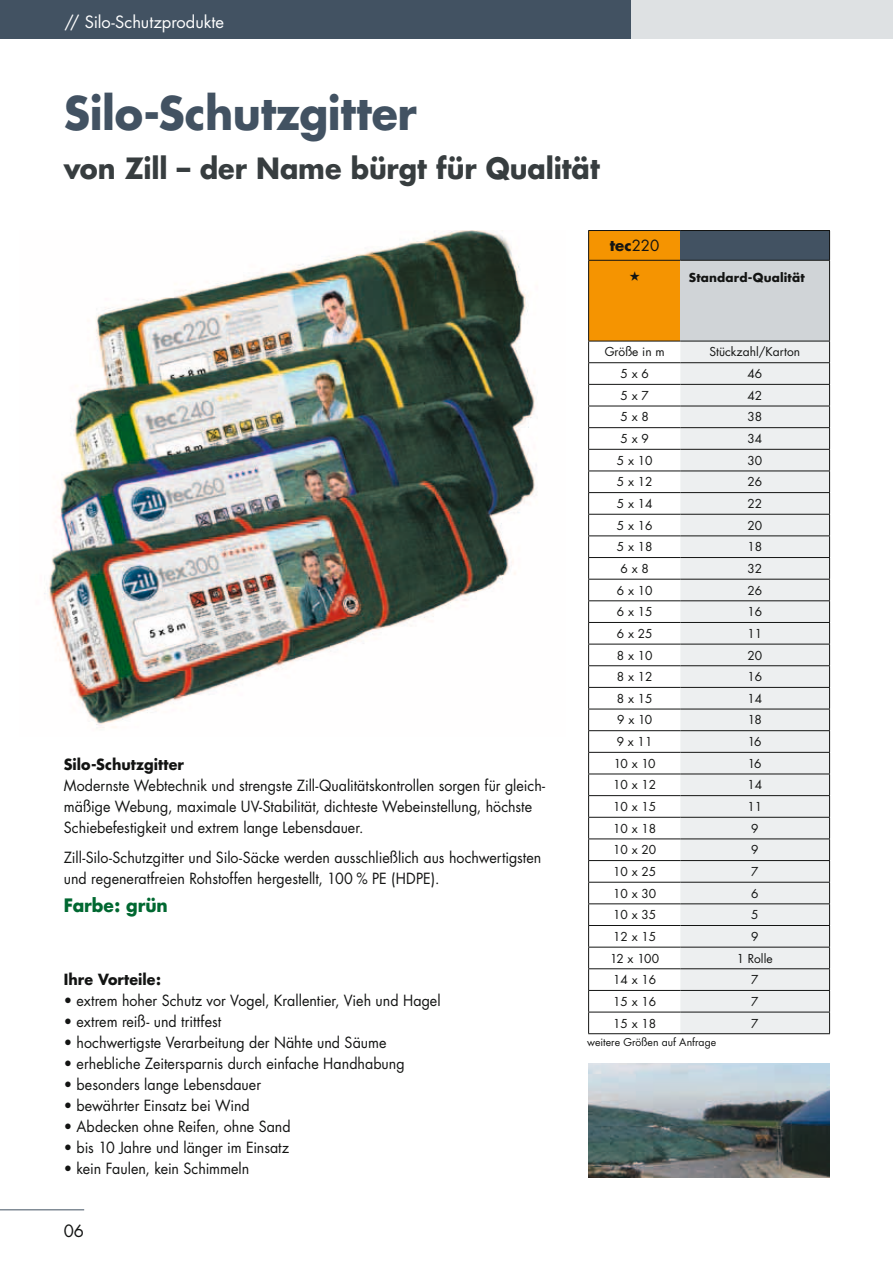
<style>
.page{position:relative;width:893px;height:1263px;background:#fff}
.page>*{position:absolute;margin:0;border:0;box-sizing:border-box;transform-origin:0 0}
.t1{font:700 45px "Futura CE";letter-spacing:-.005em;color:#425262;scale:.95 1}
.t2{font:700 28.5px "Futura CE";letter-spacing:-.005em;color:#373d3f;scale:.95 1}
.t3{font:700 18px "Futura CE";letter-spacing:-.005em;color:#006831;scale:.95 1}
.t4{font:16.5px "Futura CE";letter-spacing:-.005em;color:#fff}
.t5{font:16.5px "Futura CE";color:#131413}
.t6{font:15px/21px "Futura CE";color:#131413;scale:.95 1}
.t7{font:700 15px "Futura CE";letter-spacing:.005em;color:#131413;scale:.95 1}
.t8{font:700 15px "Futura CE";letter-spacing:.005em;color:#131413}
.t9{font:12px "Futura CE";color:#131413}
.t10{font:700 12px "Futura CE";letter-spacing:.01em;color:#131413}
.t11{font:12px "Xmas LH Pi One";color:#131413}
.t12{font:10.5px "Futura CE";color:#131413}
.s1{font-weight:400}
</style>
<div class="page">
<hr style="left:0;top:1209px;width:84px;height:1px;background:#425262">
<div style="left:0;top:0;width:893px;height:38px;background:#425262"></div>
<div style="left:631px;top:0;width:262px;height:38px;background:#dee1e3"></div>
<div style="left:680px;top:230px;width:150px;height:30px;background:#425262"></div>
<div style="left:680px;top:260px;width:150px;height:81px;background:#d0d4d7"></div>
<div style="left:680px;top:342px;width:149px;height:691px;background:#edeff0"></div>
<hr style="left:680px;top:230px;width:150px;height:1px;background:#131413">
<svg style="left:829px;top:231px;width:1px;height:29px"></svg>
<hr style="left:680px;top:260px;width:150px;height:1px;background:#131413">
<hr style="left:829px;top:261px;width:1px;height:80px;background:#131413">
<hr style="left:680px;top:341px;width:150px;height:1px;background:#131413">
<hr style="left:680px;top:362px;width:150px;height:1px;background:#131413">
<hr style="left:680px;top:384px;width:150px;height:1px;background:#131413">
<hr style="left:680px;top:406px;width:150px;height:1px;background:#131413">
<hr style="left:680px;top:427px;width:150px;height:1px;background:#131413">
<hr style="left:680px;top:449px;width:150px;height:1px;background:#131413">
<hr style="left:680px;top:471px;width:150px;height:1px;background:#131413">
<hr style="left:680px;top:492px;width:150px;height:1px;background:#131413">
<hr style="left:680px;top:514px;width:150px;height:1px;background:#131413">
<hr style="left:680px;top:535px;width:150px;height:1px;background:#131413">
<hr style="left:680px;top:557px;width:150px;height:1px;background:#131413">
<hr style="left:680px;top:579px;width:150px;height:1px;background:#131413">
<hr style="left:680px;top:600px;width:150px;height:1px;background:#131413">
<hr style="left:680px;top:622px;width:150px;height:1px;background:#131413">
<hr style="left:680px;top:644px;width:150px;height:1px;background:#131413">
<hr style="left:680px;top:665px;width:150px;height:1px;background:#131413">
<hr style="left:680px;top:687px;width:150px;height:1px;background:#131413">
<hr style="left:680px;top:709px;width:150px;height:1px;background:#131413">
<hr style="left:680px;top:730px;width:150px;height:1px;background:#131413">
<hr style="left:680px;top:752px;width:150px;height:1px;background:#131413">
<hr style="left:680px;top:774px;width:150px;height:1px;background:#131413">
<hr style="left:680px;top:795px;width:150px;height:1px;background:#131413">
<hr style="left:680px;top:817px;width:150px;height:1px;background:#131413">
<hr style="left:680px;top:838px;width:150px;height:1px;background:#131413">
<hr style="left:680px;top:860px;width:150px;height:1px;background:#131413">
<hr style="left:680px;top:882px;width:150px;height:1px;background:#131413">
<hr style="left:680px;top:903px;width:150px;height:1px;background:#131413">
<hr style="left:680px;top:925px;width:150px;height:1px;background:#131413">
<hr style="left:680px;top:947px;width:150px;height:1px;background:#131413">
<hr style="left:680px;top:968px;width:150px;height:1px;background:#131413">
<hr style="left:680px;top:990px;width:150px;height:1px;background:#131413">
<svg style="left:588px;top:230px;width:92px;height:803px"></svg>
<hr style="left:680px;top:1012px;width:150px;height:1px;background:#131413">
<svg style="left:829px;top:341px;width:1px;height:692px"></svg>
<hr style="left:588px;top:1033px;width:242px;height:1px;background:#131413">
<img style="left:588px;top:1064px;width:241px;height:114px">
<img style="left:44px;top:230px;width:493px;height:498px">
<p class="t4" style="left:64px;top:12px;width:161px">// Silo-Schutzprodukte</p>
<h1 class="t1" style="left:64px;top:87px;width:373px">Silo-Schutzgitter</h1>
<h2 class="t2" style="left:64px;top:152px;width:566px">von Zill – der Name bürgt für Qualität</h2>
<p class="t8" style="left:610px;top:237px;width:51px">tec<span class="s1">220</span></p>
<p class="t11" style="left:629px;top:270px;width:13px">-</p>
<p class="t10" style="left:689px;top:271px;width:117px">Standard-Qualität</p>
<p class="t7" style="left:64px;top:756px;width:128px">Silo-Schutzgitter</p>
<p class="t6" style="left:64px;top:776px;width:508px">Modernste Webtechnik und strengste Zill-Qualitätskontrollen sorgen für gleich&shy;mäßige Webung, maximale UV-Stabilität, dichteste Webeinstellung, höchste<br>Schiebefestigkeit und extrem lange Lebensdauer.</p>
<p class="t6" style="left:64px;top:847px;width:504px">Zill-Silo-Schutzgitter und Silo-Säcke werden ausschließlich aus hochwertigsten und regeneratfreien Rohstoffen hergestellt, 100 % PE (HDPE).</p>
<p class="t3" style="left:64px;top:895px;width:111px">Farbe: grün</p>
<p class="t7" style="left:64px;top:971px;width:104px">Ihre Vorteile:</p>
<p class="t6" style="left:64px;top:991px;width:398px">• extrem hoher Schutz vor Vogel, Krallentier, Vieh und Hagel</p>
<p class="t6" style="left:64px;top:1012px;width:167px">• extrem reiß- und trittfest</p>
<p class="t6" style="left:64px;top:1033px;width:341px">• hochwertigste Verarbeitung der Nähte und Säume</p>
<p class="t6" style="left:64px;top:1054px;width:360px">• erhebliche Zeitersparnis durch einfache Handhabung</p>
<p class="t6" style="left:64px;top:1075px;width:209px">• besonders lange Lebensdauer</p>
<p class="t6" style="left:64px;top:1096px;width:197px">• bewährter Einsatz bei Wind</p>
<p class="t6" style="left:64px;top:1117px;width:240px">• Abdecken ohne Reifen, ohne Sand</p>
<p class="t6" style="left:64px;top:1138px;width:239px">• bis 10 Jahre und länger im Einsatz</p>
<p class="t6" style="left:64px;top:1159px;width:197px">• kein Faulen, kein Schimmeln</p>
<p class="t5" style="left:63px;top:1221px;width:22px">60 6</p>
<p class="t9" style="left:605px;top:345px;width:61px">Größe in m</p>
<p class="t9" style="left:709px;top:345px;width:92px">Stückzahl/Karton</p>
<p class="t9" style="left:621px;top:367px;width:30px">5 x 6</p>
<p class="t9" style="left:747px;top:367px;width:16px">46</p>
<p class="t9" style="left:621px;top:388px;width:30px">5 x 7</p>
<p class="t9" style="left:747px;top:388px;width:16px">42</p>
<p class="t9" style="left:621px;top:410px;width:30px">5 x 8</p>
<p class="t9" style="left:747px;top:410px;width:16px">38</p>
<p class="t9" style="left:621px;top:432px;width:30px">5 x 9</p>
<p class="t9" style="left:747px;top:432px;width:16px">34</p>
<p class="t9" style="left:617px;top:453px;width:37px">5 x 10</p>
<p class="t9" style="left:747px;top:453px;width:16px">30</p>
<p class="t9" style="left:617px;top:475px;width:37px">5 x 12</p>
<p class="t9" style="left:747px;top:475px;width:16px">26</p>
<p class="t9" style="left:617px;top:496px;width:37px">5 x 14</p>
<p class="t9" style="left:747px;top:496px;width:16px">22</p>
<p class="t9" style="left:617px;top:518px;width:37px">5 x 16</p>
<p class="t9" style="left:747px;top:518px;width:16px">20</p>
<p class="t9" style="left:617px;top:540px;width:37px">5 x 18</p>
<p class="t9" style="left:747px;top:540px;width:16px">18</p>
<p class="t9" style="left:621px;top:561px;width:30px">6 x 8</p>
<p class="t9" style="left:747px;top:561px;width:16px">32</p>
<p class="t9" style="left:617px;top:583px;width:37px">6 x 10</p>
<p class="t9" style="left:747px;top:583px;width:16px">26</p>
<p class="t9" style="left:617px;top:605px;width:37px">6 x 15</p>
<p class="t9" style="left:747px;top:605px;width:16px">16</p>
<p class="t9" style="left:617px;top:626px;width:37px">6 x 25</p>
<p class="t9" style="left:747px;top:626px;width:16px">11</p>
<p class="t9" style="left:617px;top:648px;width:37px">8 x 10</p>
<p class="t9" style="left:747px;top:648px;width:16px">20</p>
<p class="t9" style="left:617px;top:670px;width:37px">8 x 12</p>
<p class="t9" style="left:747px;top:670px;width:16px">16</p>
<p class="t9" style="left:617px;top:691px;width:37px">8 x 15</p>
<p class="t9" style="left:747px;top:691px;width:16px">14</p>
<p class="t9" style="left:617px;top:713px;width:36px">9 x 10</p>
<p class="t9" style="left:748px;top:713px;width:15px">18</p>
<p class="t9" style="left:617px;top:735px;width:37px">9 x 11</p>
<p class="t9" style="left:748px;top:735px;width:15px">16</p>
<p class="t9" style="left:614px;top:756px;width:43px">10 x 10</p>
<p class="t9" style="left:748px;top:756px;width:15px">16</p>
<p class="t9" style="left:613px;top:778px;width:44px">10 x 12</p>
<p class="t9" style="left:747px;top:778px;width:16px">14</p>
<p class="t9" style="left:613px;top:800px;width:44px">10 x 15</p>
<p class="t9" style="left:747px;top:800px;width:16px">11</p>
<p class="t9" style="left:613px;top:821px;width:44px">10 x 18</p>
<p class="t9" style="left:751px;top:821px;width:9px">9</p>
<p class="t9" style="left:613px;top:843px;width:44px">10 x 20</p>
<p class="t9" style="left:751px;top:843px;width:9px">9</p>
<p class="t9" style="left:613px;top:865px;width:44px">10 x 25</p>
<p class="t9" style="left:751px;top:865px;width:9px">7</p>
<p class="t9" style="left:613px;top:886px;width:44px">10 x 30</p>
<p class="t9" style="left:751px;top:886px;width:9px">6</p>
<p class="t9" style="left:613px;top:908px;width:44px">10 x 35</p>
<p class="t9" style="left:751px;top:908px;width:9px">5</p>
<p class="t9" style="left:613px;top:929px;width:44px">12 x 15</p>
<p class="t9" style="left:751px;top:929px;width:9px">9</p>
<p class="t9" style="left:610px;top:951px;width:50px">12 x 100</p>
<p class="t9" style="left:737px;top:951px;width:38px">1 Rolle</p>
<p class="t9" style="left:613px;top:973px;width:44px">14 x 16</p>
<p class="t9" style="left:751px;top:973px;width:9px">7</p>
<p class="t9" style="left:613px;top:994px;width:44px">15 x 16</p>
<p class="t9" style="left:751px;top:994px;width:9px">7</p>
<p class="t9" style="left:613px;top:1016px;width:44px">15 x 18</p>
<p class="t9" style="left:751px;top:1016px;width:9px">7</p>
<p class="t12" style="left:587px;top:1036px;width:131px">weitere Größen auf Anfrage</p>
</div>
